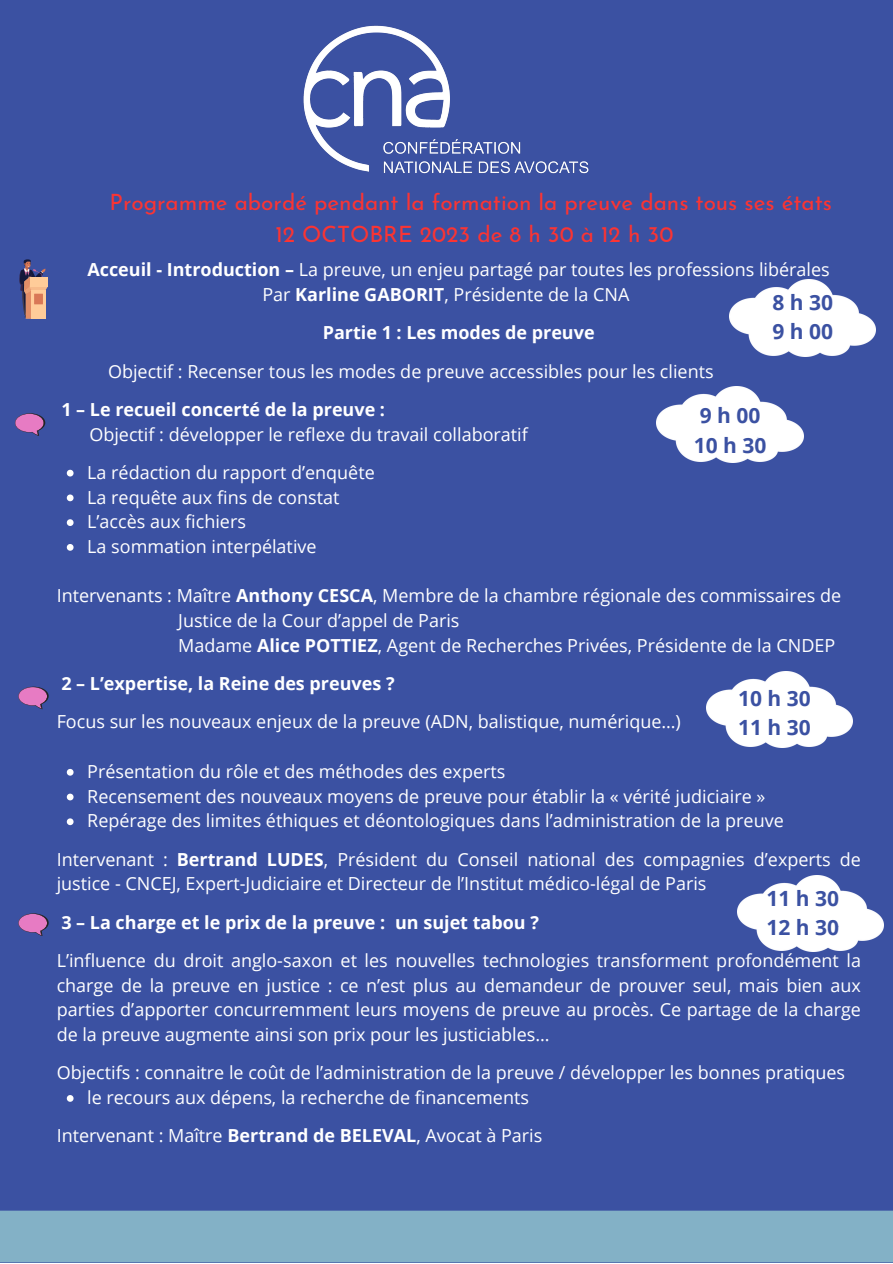
<style>
.page{position:relative;width:893px;height:1264px;background:#fff}
.page>*{position:absolute;margin:0;border:0;box-sizing:border-box;transform-origin:0 0}
.t1{font:22.5px "Josefin Sans";color:#fb3433}
.t2{font:700 21px "Open Sans";color:#3b51a2}
.t3{font:18px/24.8px "Open Sans";color:#fff}
.t4{font:700 18px "Open Sans";color:#fff}
.s1{font-weight:700}
</style>
<div class="page">
<div style="left:0;top:0;width:892px;height:1262px;background:#3b51a2"></div>
<img style="left:303px;top:25px;width:286px;height:149px">
<svg style="left:67px;top:470px;width:7px;height:6px"></svg>
<svg style="left:67px;top:494px;width:7px;height:7px"></svg>
<svg style="left:67px;top:519px;width:7px;height:7px"></svg>
<svg style="left:67px;top:544px;width:7px;height:6px"></svg>
<svg style="left:67px;top:769px;width:7px;height:6px"></svg>
<svg style="left:67px;top:793px;width:7px;height:7px"></svg>
<svg style="left:67px;top:818px;width:7px;height:7px"></svg>
<svg style="left:67px;top:1095px;width:7px;height:6px"></svg>
<svg style="left:19px;top:259px;width:28px;height:59px"></svg>
<div style="left:30px;top:277px;width:17px;height:10px;background:#fc9"></div>
<svg style="left:15px;top:413px;width:30px;height:23px"></svg>
<div style="left:0;top:1210px;width:892px;height:52px;background:#83b1c6"></div>
<svg style="left:18px;top:686px;width:31px;height:23px"></svg>
<svg style="left:18px;top:913px;width:31px;height:23px"></svg>
<img style="left:657px;top:386px;width:146px;height:77px">
<img style="left:706px;top:671px;width:146px;height:76px">
<img style="left:737px;top:875px;width:146px;height:76px">
<img style="left:729px;top:280px;width:146px;height:76px">
<p class="t1" style="left:110px;top:193px;width:723px">Programme abordé pendant la formation la preuve dans tous ses états</p>
<p class="t1" style="left:275px;top:225px;width:399px">12 OCTOBRE 2023 de 8 h 30 à 12 h 30</p>
<p class="t3" style="left:87px;top:257px;width:744px"><span class="s1">Acceuil - Introduction –</span> La preuve, un enjeu partagé par toutes les professions libérales</p>
<p class="t3" style="left:262px;top:282px;width:368px">Par <span class="s1">Karline GABORIT</span>, Présidente de la CNA</p>
<p class="t4" style="left:323px;top:320px;width:273px">Partie 1 : Les modes de preuve</p>
<p class="t3" style="left:108px;top:358px;width:607px">Objectif : Recenser tous les modes de preuve accessibles pour les clients</p>
<p class="t4" style="left:61px;top:396px;width:325px">1 – Le recueil concerté de la preuve :</p>
<p class="t3" style="left:89px;top:421px;width:440px">Objectif : développer le reflexe du travail collaboratif</p>
<p class="t2" style="left:772px;top:288px;width:62px">8h30</p>
<p class="t2" style="left:772px;top:317px;width:62px">9h00</p>
<p class="t2" style="left:699px;top:401px;width:62px">9h00</p>
<p class="t2" style="left:693px;top:430px;width:74px">10 h 30</p>
<p class="t3" style="left:87px;top:459px;width:289px">La rédaction du rapport d’enquête</p>
<p class="t3" style="left:87px;top:484px;width:254px">La requête aux fins de constat</p>
<p class="t3" style="left:87px;top:509px;width:160px">L’accès aux fichiers</p>
<p class="t3" style="left:87px;top:533px;width:231px">La sommation interpélative</p>
<p class="t3" style="left:57px;top:583px;width:786px">Intervenants : Maître <span class="s1">Anthony CESCA</span>, Membre de la chambre régionale des commissaires de</p>
<p class="t3" style="left:178px;top:608px;width:283px">Justice de la Cour d’appel de Paris</p>
<p class="t3" style="left:178px;top:632px;width:658px">Madame <span class="s1">Alice POTTIEZ</span>, Agent de Recherches Privées, Présidente de la CNDEP</p>
<p class="t4" style="left:61px;top:671px;width:335px">2 – L’expertise, la Reine des preuves ?</p>
<p class="t3" style="left:57px;top:709px;width:625px">Focus sur les nouveaux enjeux de la preuve (ADN, balistique, numérique…)</p>
<p class="t2" style="left:738px;top:683px;width:74px">10 h 30</p>
<p class="t2" style="left:738px;top:713px;width:74px">11 h 30</p>
<p class="t3" style="left:87px;top:758px;width:419px">Présentation du rôle et des méthodes des experts</p>
<p class="t3" style="left:87px;top:783px;width:679px">Recensement des nouveaux moyens de preuve pour établir la « vérité judiciaire »</p>
<p class="t3" style="left:87px;top:808px;width:698px">Repérage des limites éthiques et déontologiques dans l’administration de la preuve</p>
<p class="t3" style="left:57px;top:846px;width:805px">Intervenant : <span class="s1">Bertrand LUDES</span>, Président du Conseil national des compagnies d’experts de justice - CNCEJ, Expert-Judiciaire et Directeur de l’Institut médico-légal de Paris</p>
<p class="t4" style="left:61px;top:909px;width:479px">3 – La charge et le prix de la preuve : un sujet tabou ?</p>
<p class="t3" style="left:57px;top:947px;width:805px;text-align:justify">L’influence du droit anglo-saxon et les nouvelles technologies transforment profondément la charge de la preuve en justice : ce n’est plus au demandeur de prouver seul, mais bien aux parties d’apporter concurremment leurs moyens de preuve au procès. Ce partage de la charge de la preuve augmente ainsi son prix pour les justiciables…</p>
<p class="t3" style="left:57px;top:1059px;width:789px">Objectifs : connaitre le coût de l’administration de la preuve / développer les bonnes pratiques</p>
<p class="t2" style="left:766px;top:883px;width:74px">11 h 30</p>
<p class="t2" style="left:766px;top:912px;width:74px">12 h 30</p>
<p class="t3" style="left:87px;top:1084px;width:443px">le recours aux dépens, la recherche de financements</p>
<p class="t3" style="left:57px;top:1122px;width:487px">Intervenant : Maître <span class="s1">Bertrand de BELEVAL</span>, Avocat à Paris</p>
</div>
